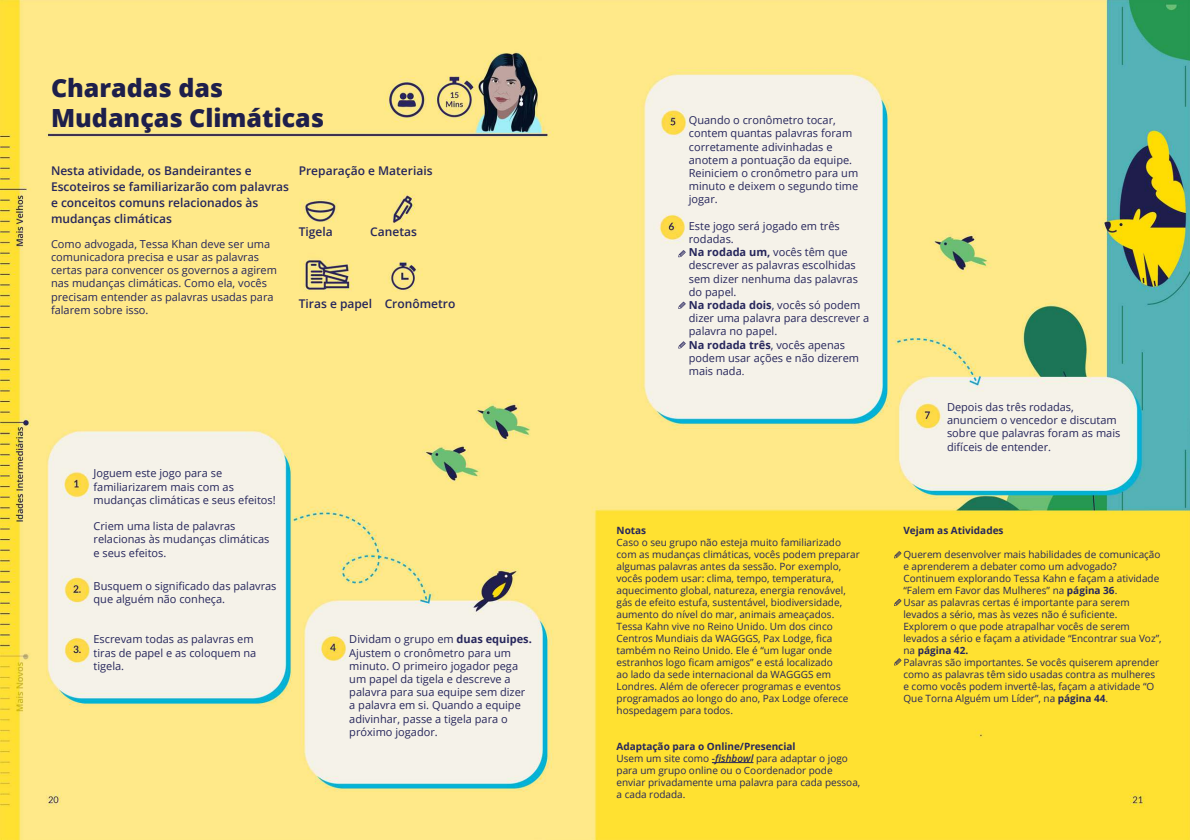
<style>
.page{position:relative;width:1190px;height:840px;background:#fff}
.page>*{position:absolute;margin:0;border:0;box-sizing:border-box;transform-origin:0 0}
.t1{font:800 25px/30px "Open Sans";color:#1e1f4b}
.t2{font:600 12px/16px "Open Sans";color:#26265c}
.t3{font:11px/13.2px "Open Sans";color:#26265c}
.t4{font:10px/12px "Open Sans";color:#26265c}
.t5{font:700 10px "Open Sans";color:#26265c}
.s1{font-weight:700}
.s2{font-size:10px}
.s3{font-weight:600;font-style:italic}
</style>
<div class="page">
<img style="left:0;top:0;width:1190px;height:840px">
<svg style="left:678px;top:250px;width:8px;height:7px"></svg>
<svg style="left:678px;top:302px;width:8px;height:7px"></svg>
<svg style="left:678px;top:341px;width:8px;height:8px"></svg>
<hr style="left:712px;top:762px;width:41px;height:1px;background:#26265c">
<svg style="left:894px;top:551px;width:8px;height:7px"></svg>
<svg style="left:894px;top:599px;width:8px;height:7px"></svg>
<svg style="left:894px;top:658px;width:8px;height:7px"></svg>
<h1 class="t1" style="left:51px;top:72px;width:275px">Charadas das<br>Mudanças Climáticas</h1>
<p class="t2" style="left:51px;top:162px;width:240px">Nesta atividade, os Bandeirantes e Escoteiros se familiarizarão com palavras e conceitos comuns relacionados às mudanças climáticas</p>
<p class="t3" style="left:51px;top:237px;width:228px">Como advogada, Tessa Khan deve ser uma comunicadora precisa e usar as palavras certas para convencer os governos a agirem nas mudanças climáticas. Como ela, vocês precisam entender as palavras usadas para falarem sobre isso.</p>
<p class="t2" style="left:299px;top:162px;width:135px">Preparação e Materiais</p>
<p class="t2" style="left:299px;top:223px;width:36px">Tigela</p>
<p class="t2" style="left:370px;top:223px;width:48px">Canetas</p>
<p class="t2" style="left:299px;top:296px;width:158px">Tiras e papel Cronômetro</p>
<p class="t3" style="left:94px;top:466px;width:184px">Joguem este jogo para se familiarizarem mais com as mudanças climáticas e seus efeitos!</p>
<p class="t3" style="left:94px;top:519px;width:177px">Criem uma lista de palavras relacionas às mudanças climáticas e seus efeitos.</p>
<p class="t3" style="left:94px;top:579px;width:185px">Busquem o significado das palavras que alguém não conheça.</p>
<p class="t3" style="left:94px;top:632px;width:164px">Escrevam todas as palavras em tiras de papel e as coloquem na tigela.</p>
<p class="t3" style="left:349px;top:632px;width:184px">Dividam o grupo em <span class="s1">duas equipes.<br></span>Ajustem o cronômetro para um minuto. O primeiro jogador pega um papel da tigela e descreve a palavra para sua equipe sem dizer a palavra em si. Quando a equipe adivinhar, passe a tigela para o próximo jogador.</p>
<p class="t3" style="left:689px;top:113px;width:171px">Quando o cronômetro tocar, contem quantas palavras foram corretamente adivinhadas e anotem a pontuação da equipe.<br>Reiniciem o cronômetro para um minuto e deixem o segundo time jogar.</p>
<p class="t3" style="left:689px;top:219px;width:182px">Este jogo será jogado em três rodadas.<br><span class="s1">Na rodada um,</span> vocês têm que descrever as palavras escolhidas sem dizer nenhuma das palavras do papel.<br><span class="s1">Na rodada dois</span>, vocês só podem dizer uma palavra para descrever a palavra no papel.<br><span class="s1">Na rodada três</span>, vocês apenas podem usar ações e não dizerem mais nada<span class="s2">.</span></p>
<p class="t5" style="left:617px;top:523px;width:31px">Notas</p>
<p class="t4" style="left:617px;top:536px;width:245px">Caso o seu grupo não esteja muito familiarizado com as mudanças climáticas, vocês podem preparar algumas palavras antes da sessão. Por exemplo, vocês podem usar: clima, tempo, temperatura, aquecimento global, natureza, energia renovável, gás de efeito estufa, sustentável, biodiversidade, aumento do nível do mar, animais ameaçados.<br>Tessa Kahn vive no Reino Unido. Um dos cinco Centros Mundiais da WAGGGS, Pax Lodge, fica também no Reino Unido. Ele é “um lugar onde estranhos logo ficam amigos” e está localizado<br>ao lado da sede internacional da WAGGGS em Londres. Além de oferecer programas e eventos programados ao longo do ano, Pax Lodge oferece hospedagem para todos.</p>
<p class="t4" style="left:617px;top:740px;width:245px"><span class="s1">Adaptação para o Online/Presencial<br></span>Usem um site como <span class="s3">-fishbowl</span> para adaptar o jogo para um grupo online ou o Coordenador pode enviar privadamente uma palavra para cada pessoa, a cada rodada.</p>
<p class="t3" style="left:947px;top:400px;width:175px">Depois das três rodadas, anunciem o vencedor e discutam sobre que palavras foram as mais difíceis de entender.</p>
<p class="t5" style="left:903px;top:523px;width:102px">Vejam as Atividades</p>
<p class="t4" style="left:903px;top:548px;width:260px">Querem desenvolver mais habilidades de comunicação e aprenderem a debater como um advogado?<br>Continuem explorando Tessa Kahn e façam a atividade “Falem em Favor das Mulheres” na <span class="s1">página 36</span>.<br>Usar as palavras certas é importante para serem levados a sério, mas às vezes não é suficiente.<br>Explorem o que pode atrapalhar vocês de serem levados a sério e façam a atividade “Encontrar sua Voz”, na <span class="s1">página 42.<br></span>Palavras são importantes. Se vocês quiserem aprender como as palavras têm sido usadas contra as mulheres e como vocês podem invertê-las, façam a atividade “O Que Torna Alguém um Líder”, na <span class="s1">página 44</span>.</p>
</div>
